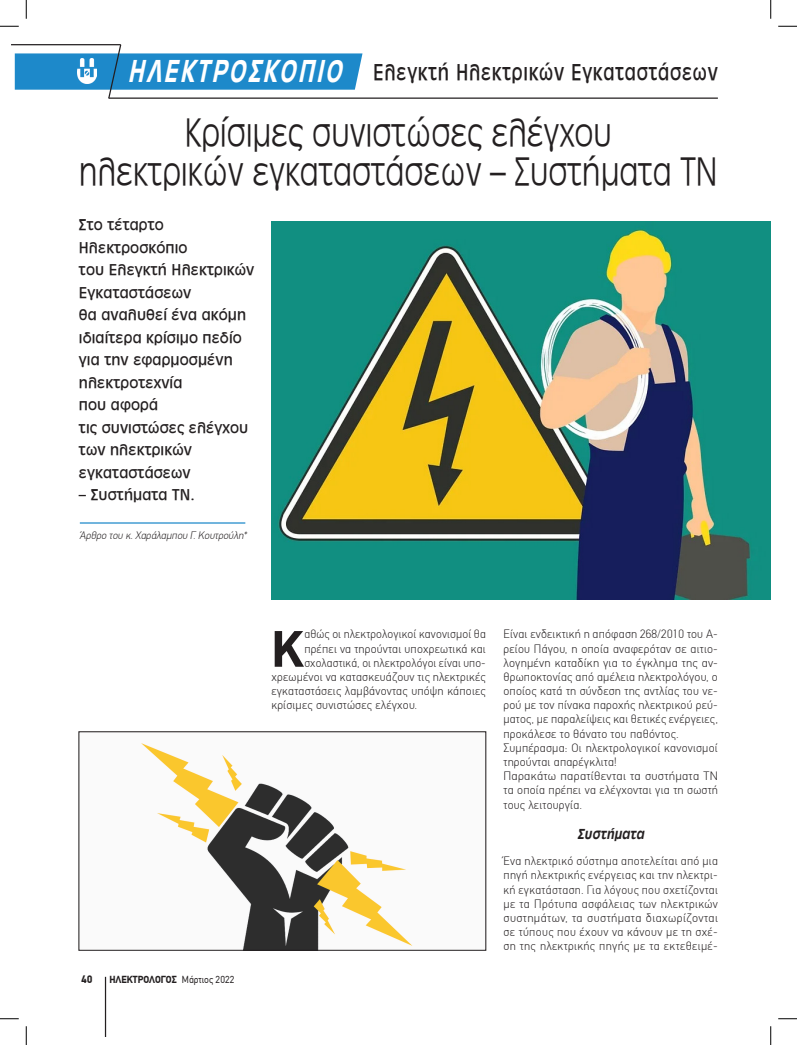
<style>
.page{position:relative;width:797px;height:1045px;background:#fff}
.page>*{position:absolute;margin:0;border:0;box-sizing:border-box;transform-origin:0 0}
.t1{font:700 50.12px "CF Din";color:#231f20}
.TITLOS{font:41.12px "UB Antique Olive Light Normal";letter-spacing:-.01em;color:#231f20;scale:.85 1}
.nea_mikra{font:italic 32.88px "UB Antique Olive Bold";letter-spacing:.08em;color:#fff;scale:.79 1}
.TITLOS-2{font:23.75px "UB Antique Olive Normal";letter-spacing:.035em;color:#231f20;scale:.85 1}
.lead_moto_1{font:16.25px/22.5px "UB Antique Olive Normal";letter-spacing:.005em;color:#231f20}
.MESOTITLOS{font:italic 15px "UB Antique Olive Bold";letter-spacing:.015em;color:#231f20;scale:.9 1}
.t2{font:300 11.88px/14.1px "CF Din";letter-spacing:.015em;color:#231f20;text-align:justify}
.t3{font:300 11.88px/14.1px "CF Din";letter-spacing:.015em;color:#231f20;text-align:justify;scale:1.04 1}
.t4{font:italic 300 10.62px "CF Din";color:#231f20}
.t5{font:700 10.62px "CF Din";color:#231f20}
.t6{font:700 10px "CF Din";color:#231f20;scale:.95 1}
.s1{font-weight:400}
</style>
<div class="page">
<hr style="left:105px;top:976px;width:1px;height:60px;background:#231f20">
<hr style="left:80px;top:522px;width:165px;height:1px;background:#1d89ca">
<svg style="left:15px;top:44px;width:347px;height:53px"></svg>
<hr style="left:108px;top:97px;width:610px;height:2px;background:#231f20">
<hr style="left:11px;top:44px;width:110px;height:1px;background:#231f20">
<img style="left:77px;top:59px;width:20px;height:25px">
<img style="left:271px;top:221px;width:499px;height:379px">
<svg style="left:141px;top:743px;width:272px;height:205px"></svg>
<div style="left:79px;top:731px;width:407px;height:219px;border:1px solid #231f20"></div>
<svg style="left:0;top:25px;width:19px;height:2px"></svg>
<svg style="left:778px;top:25px;width:19px;height:2px"></svg>
<svg style="left:0;top:1018px;width:19px;height:1px"></svg>
<svg style="left:778px;top:1018px;width:19px;height:1px"></svg>
<svg style="left:25px;top:0;width:2px;height:19px"></svg>
<svg style="left:25px;top:1026px;width:2px;height:19px"></svg>
<svg style="left:770px;top:0;width:1px;height:19px"></svg>
<svg style="left:770px;top:1026px;width:1px;height:19px"></svg>
<p class="nea_mikra" style="left:128px;top:54px;width:272px">ΗΛΕΚΤΡΟΣΚΟΠΙΟ</p>
<p class="TITLOS-2" style="left:373px;top:60px;width:407px">Ελεγκτή Ηλεκτρικών Εγκαταστάσεων</p>
<p class="TITLOS" style="left:184px;top:112px;width:504px">Κρίσιμες συνιστώσες ελέγχου</p>
<p class="TITLOS" style="left:79px;top:151px;width:753px">ηλεκτρικών εγκαταστάσεων – Συστήματα TN</p>
<p class="lead_moto_1" style="left:79px;top:214px;width:86px">Στο τέταρτο</p>
<p class="lead_moto_1" style="left:79px;top:236px;width:110px">Ηλεκτροσκόπιο</p>
<p class="lead_moto_1" style="left:79px;top:259px;width:177px">του Ελεγκτή Ηλεκτρικών<br>Εγκαταστάσεων</p>
<p class="lead_moto_1" style="left:79px;top:304px;width:169px">θα αναλυθεί ένα ακόμη ιδιαίτερα κρίσιμο πεδίο για την εφαρμοσμένη</p>
<p class="lead_moto_1" style="left:79px;top:371px;width:105px">ηλεκτροτεχνία</p>
<p class="lead_moto_1" style="left:79px;top:394px;width:81px">που αφορά</p>
<p class="lead_moto_1" style="left:79px;top:416px;width:171px">τις συνιστώσες ελέγχου των ηλεκτρικών</p>
<p class="lead_moto_1" style="left:79px;top:461px;width:113px">εγκαταστάσεων</p>
<p class="lead_moto_1" style="left:79px;top:484px;width:118px">– Συστήματα ΤΝ.</p>
<p class="t4" style="left:80px;top:529px;width:171px">Άρθρο του κ.Χαράλαμπου Γ.Κουτρούλη*</p>
<p class="t5" style="left:82px;top:973px;width:12px">40</p>
<p class="t6" style="left:109px;top:974px;width:133px">ΗΛΕΚΤΡΟΛΟΓΟΣ <span class="s1">Μάρτιος 2022</span></p>
<p class="t1" style="left:271px;top:622px;width:34px">K</p>
<p class="t2" style="left:304px;top:627px;width:183px">αθώς οι ηλεκτρολογικοί κανονισμοί θα</p>
<p class="t2" style="left:304px;top:641px;width:183px">πρέπει να τηρούνται υποχρεωτικά και</p>
<p class="t2" style="left:304px;top:655px;width:183px">σχολαστικά, οι ηλεκτρολόγοι είναι υπο-</p>
<p class="t2" style="left:271px;top:670px;width:216px">χρεωμένοι να κατασκευάζουν τις ηλεκτρικές</p>
<p class="t2" style="left:271px;top:684px;width:216px">εγκαταστάσεις λαμβάνοντας υπόψη κάποιες</p>
<p class="t2" style="left:271px;top:698px;width:147px">κρίσιμες συνιστώσες ελέγχου.</p>
<p class="t2" style="left:503px;top:627px;width:216px">Είναι ενδεικτική η απόφαση 268/2010 του Α&shy;ρείου Πάγου, η οποία αναφερόταν σε αιτιο&shy;λογημένη καταδίκη για το έγκλημα της αν&shy;θρωποκτονίας από αμέλεια ηλεκτρολόγου, ο οποίος κατά τη σύνδεση της αντλίας του νε&shy;ρού με τον πίνακα παροχής ηλεκτρικού ρεύ&shy;ματος, με παραλείψεις και θετικές ενέργειες, προκάλεσε το θάνατο του παθόντος.</p>
<p class="t2" style="left:503px;top:740px;width:216px">Συμπέρασμα: Οι ηλεκτρολογικοί κανονισμοί τηρούνται απαρέγκλιτα!</p>
<p class="t3" style="left:503px;top:769px;width:208px">Παρακάτω παρατίθενται τα συστήματα TN τα οποία πρέπει να ελέγχονται για τη σωστή τους λειτουργία.</p>
<p class="MESOTITLOS" style="left:577px;top:826px;width:76px">Συστήματα</p>
<p class="t2" style="left:503px;top:854px;width:216px">Ένα ηλεκτρικό σύστημα αποτελείται από μια πηγή ηλεκτρικής ενέργειας και την ηλεκτρι&shy;κή εγκατάσταση. Για λόγους που σχετίζονται με τα Πρότυπα ασφάλειας των ηλεκτρικών συστημάτων, τα συστήματα διαχωρίζονται σε τύπους που έχουν να κάνουν με τη σχέ&shy;ση της ηλεκτρικής πηγής με τα εκτεθειμέ-</p>
</div>
